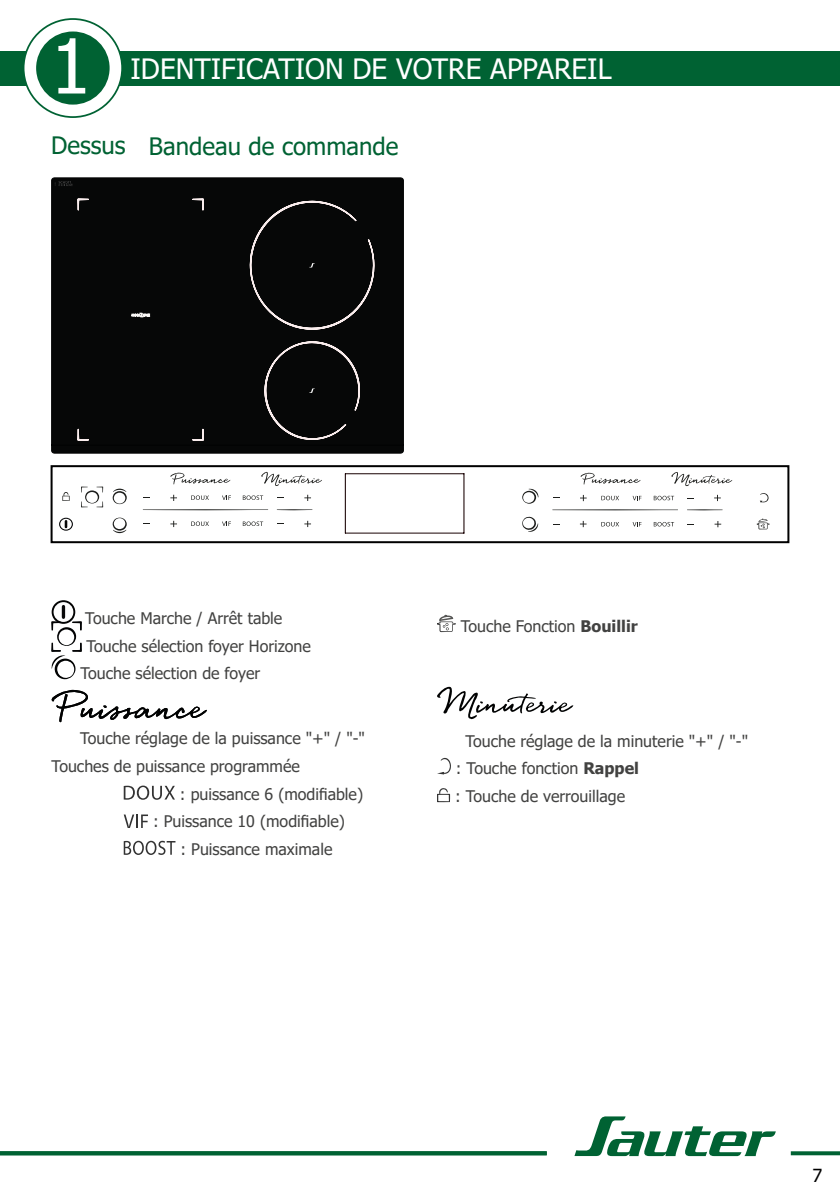
<style>
.page{position:relative;width:840px;height:1191px;background:#fff}
.page>*{position:absolute;margin:0;border:0;box-sizing:border-box;transform-origin:0 0}
.t1{font:75.6px "Tahoma";color:#fff}
.t2{font:28px "Tahoma";color:#fff}
.t3{font:24px "Tahoma";color:#006233}
.t4{font:18px "Tahoma";color:#000}
.t5{font:16px/27.6px "Tahoma";color:#424241}
.s1{font-weight:700}
</style>
<div class="page">
<svg style="left:574px;top:1116px;width:201px;height:40px"></svg>
<svg style="left:790px;top:1151px;width:49px;height:4px"></svg>
<svg style="left:0;top:1151px;width:546px;height:4px;fill:#006233"></svg>
<div style="left:0;top:51px;width:839px;height:34px;background:#006233"></div>
<div style="left:24px;top:19px;width:98px;height:98px;background:#fff;border-radius:50%"></div>
<div style="left:23px;top:18px;width:100px;height:100px;border:2px solid #006233;border-radius:50%"></div>
<div style="left:36px;top:31px;width:73px;height:74px;background:#006233;border-radius:50%"></div>
<div style="left:52px;top:178px;width:351px;height:275px;background:#060707"></div>
<svg style="left:59px;top:181px;width:13px;height:6px"></svg>
<svg style="left:77px;top:198px;width:12px;height:65px"></svg>
<svg style="left:192px;top:198px;width:12px;height:65px"></svg>
<svg style="left:77px;top:376px;width:12px;height:65px"></svg>
<svg style="left:192px;top:376px;width:12px;height:65px"></svg>
<svg style="left:132px;top:313px;width:18px;height:4px"></svg>
<svg style="left:264px;top:339px;width:96px;height:101px"></svg>
<div style="left:249px;top:200px;width:125px;height:130px;background:#060707"></div>
<hr style="left:344px;top:474px;width:2px;height:59px;background:#1f090a">
<hr style="left:345px;top:532px;width:118px;height:1px;background:#1f090a">
<hr style="left:345px;top:473px;width:118px;height:1px;background:#1f090a">
<hr style="left:463px;top:474px;width:1px;height:59px;background:#1f090a">
<svg style="left:760px;top:493px;width:8px;height:10px"></svg>
<svg style="left:170px;top:495px;width:7px;height:6px"></svg>
<svg style="left:304px;top:495px;width:7px;height:6px"></svg>
<svg style="left:243px;top:495px;width:20px;height:5px"></svg>
<svg style="left:191px;top:495px;width:18px;height:5px"></svg>
<svg style="left:277px;top:509px;width:35px;height:1px"></svg>
<svg style="left:143px;top:509px;width:125px;height:1px"></svg>
<svg style="left:261px;top:472px;width:61px;height:14px"></svg>
<svg style="left:170px;top:521px;width:7px;height:6px"></svg>
<svg style="left:304px;top:521px;width:7px;height:6px"></svg>
<svg style="left:243px;top:521px;width:20px;height:5px"></svg>
<svg style="left:222px;top:521px;width:9px;height:5px"></svg>
<svg style="left:191px;top:521px;width:18px;height:5px"></svg>
<svg style="left:222px;top:495px;width:9px;height:5px"></svg>
<svg style="left:112px;top:517px;width:15px;height:16px"></svg>
<svg style="left:112px;top:488px;width:15px;height:16px"></svg>
<svg style="left:81px;top:486px;width:22px;height:21px"></svg>
<svg style="left:170px;top:472px;width:60px;height:13px"></svg>
<svg style="left:714px;top:495px;width:6px;height:6px"></svg>
<svg style="left:653px;top:496px;width:20px;height:4px"></svg>
<svg style="left:601px;top:496px;width:17px;height:4px"></svg>
<svg style="left:687px;top:509px;width:35px;height:1px"></svg>
<svg style="left:552px;top:509px;width:125px;height:1px"></svg>
<svg style="left:671px;top:472px;width:61px;height:15px"></svg>
<svg style="left:580px;top:495px;width:6px;height:6px"></svg>
<svg style="left:580px;top:521px;width:6px;height:6px"></svg>
<svg style="left:714px;top:521px;width:6px;height:6px"></svg>
<svg style="left:653px;top:522px;width:20px;height:4px"></svg>
<svg style="left:632px;top:522px;width:9px;height:4px"></svg>
<svg style="left:601px;top:522px;width:17px;height:4px"></svg>
<svg style="left:632px;top:496px;width:9px;height:4px"></svg>
<svg style="left:580px;top:472px;width:60px;height:13px"></svg>
<svg style="left:756px;top:518px;width:13px;height:11px"></svg>
<svg style="left:59px;top:518px;width:14px;height:12px"></svg>
<svg style="left:60px;top:519px;width:12px;height:10px"></svg>
<svg style="left:65px;top:521px;width:2px;height:6px"></svg>
<svg style="left:62px;top:492px;width:8px;height:9px"></svg>
<svg style="left:522px;top:516px;width:16px;height:16px"></svg>
<svg style="left:522px;top:489px;width:16px;height:15px"></svg>
<div style="left:51px;top:465px;width:738px;height:78px;border:2px solid #000"></div>
<svg style="left:52px;top:600px;width:23px;height:24px"></svg>
<svg style="left:54px;top:602px;width:19px;height:20px"></svg>
<svg style="left:52px;top:606px;width:29px;height:73px"></svg>
<svg style="left:52px;top:690px;width:155px;height:32px"></svg>
<svg style="left:124px;top:785px;width:51px;height:14px"></svg>
<svg style="left:124px;top:814px;width:24px;height:13px"></svg>
<svg style="left:124px;top:840px;width:51px;height:15px"></svg>
<svg style="left:437px;top:615px;width:18px;height:17px"></svg>
<svg style="left:437px;top:687px;width:136px;height:32px"></svg>
<svg style="left:437px;top:758px;width:13px;height:16px"></svg>
<svg style="left:437px;top:788px;width:13px;height:14px"></svg>
<h1 class="t1" style="left:50px;top:15px;width:43px">1</h1>
<h2 class="t2" style="left:130px;top:50px;width:482px">IDENTIFICATION DE VOTRE APPAREIL</h2>
<h3 class="t3" style="left:51px;top:130px;width:349px">Dessus Bandeau de commande</h3>
<p class="t5" style="left:85px;top:605px;width:198px">Touche Marche / Arrêt table</p>
<p class="t5" style="left:86px;top:633px;width:226px">Touche sélection foyer Horizone</p>
<p class="t5" style="left:80px;top:660px;width:181px">Touche sélection de foyer</p>
<p class="t5" style="left:80px;top:725px;width:286px">Touche réglage de la puissance "+" / "-"</p>
<p class="t5" style="left:52px;top:753px;width:249px">Touches de puissance programmée</p>
<p class="t5" style="left:180px;top:781px;width:185px">: puissance 6 (modifiable)</p>
<p class="t5" style="left:153px;top:808px;width:193px">: Puissance 10 (modifiable)</p>
<p class="t5" style="left:180px;top:836px;width:153px">: Puissance maximale</p>
<p class="t5" style="left:460px;top:613px;width:178px">Touche Fonction <span class="s1">Bouillir</span></p>
<p class="t5" style="left:455px;top:728px;width:294px;text-indent:10px">Touche réglage de la minuterie "+" / "-" : Touche fonction <span class="s1">Rappel<br></span>: Touche de verrouillage</p>
<p class="t4" style="left:811px;top:1163px;width:11px">7</p>
</div>
